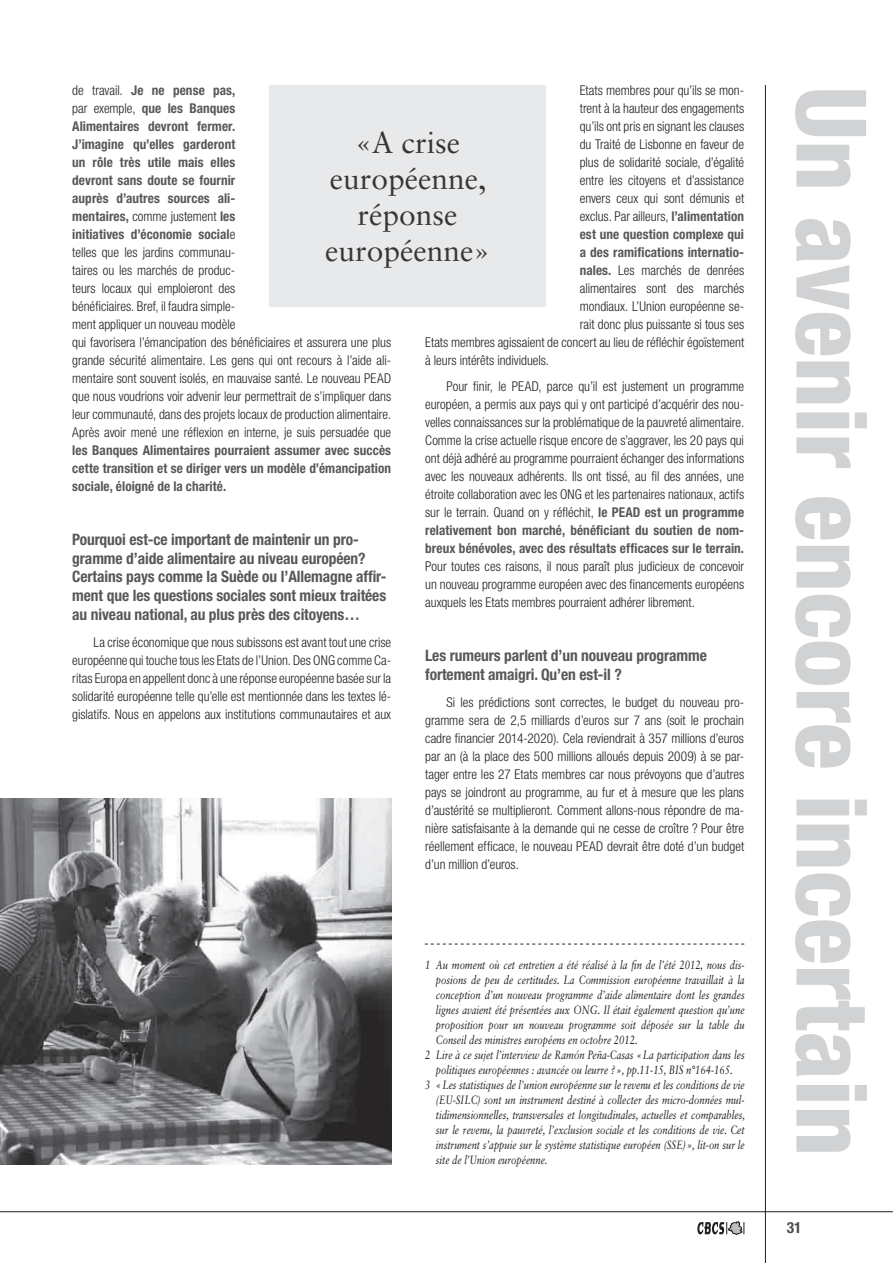
<style>
.page{position:relative;width:893px;height:1263px;background:#fff}
.page>*{position:absolute;margin:0;border:0;box-sizing:border-box;transform-origin:0 0}
.t1{font:800 condensed 97.5px "Helvetica Neue LT Std";color:#d1d2d4}
.t2{font:30px/36px "Sabon LT Std";color:#231f20;text-align:center}
.SOUS_TITRE_AUTRE{font:700 condensed 15.75px/18.9px "Helvetica Neue LT Std";letter-spacing:-.005em;color:#57585a}
.t3{font:700 condensed 15.45px "Helvetica Neue LT Std";color:#4b4c4d}
.TEXTE_COURANT{font:300 condensed 13.5px/18px "Helvetica Neue LT Std";color:#231f20;text-align:justify}
.TEXTE_COURANT-2{font:700 condensed 13.5px "Helvetica Neue LT Std";letter-spacing:.005em;color:#57585a}
.Notes{font:italic 12px/15px "Sabon LT Std";color:#231f20;text-align:justify;scale:.79 1}
.s1{font-weight:700;color:#57585a}
</style>
<div class="page">
<img style="left:0;top:799px;width:391px;height:366px">
<hr style="left:0;top:1211px;width:893px;height:1px;background:#231f20">
<hr style="left:765px;top:85px;width:1px;height:1178px;background:#231f20">
<svg style="left:697px;top:1221px;width:48px;height:14px"></svg>
<div style="left:269px;top:85px;width:277px;height:221px;background:#e6e7e9"></div>
<svg style="left:425px;top:944px;width:319px;height:1px"></svg>
<p class="TEXTE_COURANT" style="left:72px;top:81px;width:320px;text-align:left">de travail. <span class="s1">Je ne pense pas,<br></span>par exemple, <span class="s1">que les Banques<br>Alimentaires devront fermer.<br>J’imagine qu’elles garderont<br>un rôle très utile mais elles<br>devront sans doute se fournir<br>auprès d’autres sources ali-<br>mentaires,</span> comme justement <span class="s1">les<br>initiatives d’économie social</span>e<br>telles que les jardins communau-<br>taires ou les marchés de produc-<br>teurs locaux qui emploieront des<br>bénéficiaires. Bref, il faudra simple-<br>ment appliquer un nouveau modèle<br>qui favorisera l’émancipation des bénéficiaires et assurera une plus grande sécurité alimentaire. Les gens qui ont recours à l’aide ali&shy;mentaire sont souvent isolés, en mauvaise santé. Le nouveau PEAD que nous voudrions voir advenir leur permettrait de s’impliquer dans leur communauté, dans des projets locaux de production alimentaire.<br>Après avoir mené une réflexion en interne, je suis persuadée que <span class="s1">les Banques Alimentaires pourraient assumer avec succès cette transition et se diriger vers un modèle d’émancipation sociale, éloigné de la charité.</span></p>
<p class="TEXTE_COURANT" style="left:580px;top:81px;width:166px">Etats membres pour qu’ils se mon-</p>
<p class="TEXTE_COURANT" style="left:580px;top:99px;width:166px">trent à la hauteur des engagements</p>
<p class="TEXTE_COURANT" style="left:580px;top:117px;width:166px">qu’ils ont pris en signant les clauses</p>
<p class="TEXTE_COURANT" style="left:580px;top:135px;width:166px">du Traité de Lisbonne en faveur de</p>
<p class="TEXTE_COURANT" style="left:580px;top:153px;width:166px">plus de solidarité sociale, d’égalité</p>
<p class="TEXTE_COURANT" style="left:580px;top:171px;width:166px">entre les citoyens et d’assistance</p>
<p class="TEXTE_COURANT" style="left:580px;top:189px;width:166px">envers ceux qui sont démunis et</p>
<p class="TEXTE_COURANT" style="left:580px;top:207px;width:166px">exclus. Par ailleurs, <span class="s1">l’alimentation</span></p>
<p class="TEXTE_COURANT-2" style="left:580px;top:226px;width:166px">est une question complexe qui</p>
<p class="TEXTE_COURANT-2" style="left:580px;top:244px;width:166px">a des ramifications internatio-</p>
<p class="TEXTE_COURANT" style="left:580px;top:261px;width:166px"><span class="s1">nales.</span> Les marchés de denrées</p>
<p class="TEXTE_COURANT" style="left:580px;top:279px;width:166px">alimentaires sont des marchés</p>
<p class="TEXTE_COURANT" style="left:580px;top:297px;width:166px">mondiaux. L’Union européenne se-</p>
<p class="TEXTE_COURANT" style="left:580px;top:315px;width:166px">rait donc plus puissante si tous ses</p>
<p class="TEXTE_COURANT" style="left:425px;top:333px;width:320px">Etats membres agissaient de concert au lieu de réfléchir égoïstement</p>
<p class="TEXTE_COURANT" style="left:425px;top:351px;width:125px">à leurs intérêts individuels.</p>
<p class="TEXTE_COURANT" style="left:425px;top:377px;width:320px;text-indent:21px">Pour finir, le PEAD, parce qu’il est justement un programme européen, a permis aux pays qui y ont participé d’acquérir des nou&shy;velles connaissances sur la problématique de la pauvreté alimentaire.<br>Comme la crise actuelle risque encore de s’aggraver, les 20 pays qui ont déjà adhéré au programme pourraient échanger des informations avec les nouveaux adhérents. Ils ont tissé, au fil des années, une étroite collaboration avec les ONG et les partenaires nationaux, actifs sur le terrain. Quand on y réfléchit, <span class="s1">le PEAD est un programme relativement bon marché, bénéficiant du soutien de nom&shy;breux bénévoles, avec des résultats efficaces sur le terrain.<br></span>Pour toutes ces raisons, il nous paraît plus judicieux de concevoir un nouveau programme européen avec des financements européens auxquels les Etats membres pourraient adhérer librement.</p>
<h2 class="t2" style="left:325px;top:124px;width:167px">«A crise européenne, réponse européenne»</h2>
<p class="SOUS_TITRE_AUTRE" style="left:72px;top:529px;width:316px">Pourquoi est-ce important de maintenir un pro&shy;gramme d’aide alimentaire au niveau européen?<br>Certains pays comme la Suède ou l’Allemagne affir&shy;ment que les questions sociales sont mieux traitées au niveau national, au plus près des citoyens…</p>
<p class="TEXTE_COURANT" style="left:72px;top:633px;width:320px;text-indent:21px">La crise économique que nous subissons est avant tout une crise européenne qui touche tous les Etats de l’Union. Des ONG comme Ca&shy;ritas Europa en appellent donc à une réponse européenne basée sur la solidarité européenne telle qu’elle est mentionnée dans les textes lé&shy;gislatifs. Nous en appelons aux institutions communautaires et aux</p>
<p class="SOUS_TITRE_AUTRE" style="left:425px;top:646px;width:283px">Les rumeurs parlent d’un nouveau programme fortement amaigri. Qu’en est-il ?</p>
<p class="TEXTE_COURANT" style="left:425px;top:693px;width:320px;text-indent:21px">Si les prédictions sont correctes, le budget du nouveau pro&shy;gramme sera de 2,5 milliards d’euros sur 7 ans (soit le prochain cadre financier 2014-2020). Cela reviendrait à 357 millions d’euros par an (à la place des 500 millions alloués depuis 2009) à se par&shy;tager entre les 27 Etats membres car nous prévoyons que d’autres pays se joindront au programme, au fur et à mesure que les plans d’austérité se multiplieront. Comment allons-nous répondre de ma&shy;nière satisfaisante à la demande qui ne cesse de croître ? Pour être réellement efficace, le nouveau PEAD devrait être doté d’un budget d’un million d’euros.</p>
<p class="Notes" style="left:436px;top:957px;width:392px;text-indent:-11px">1 Au moment où cet entretien a été réalisé à la fin de l’été 2012, nous dis&shy;posions de peu de certitudes. La Commission européenne travaillait à la conception d’un nouveau programme d’aide alimentaire dont les grandes lignes avaient été présentées aux ONG. Il était également question qu’une proposition pour un nouveau programme soit déposée sur la table du Conseil des ministres européens en octobre 2012.</p>
<p class="Notes" style="left:425px;top:1047px;width:406px;text-align:center">2 Lire à ce sujet l’interview de Ramón Peña-Casas «La participation dans les politiques européennes : avancée ou leurre ?», pp.11-15, BIS n°164-165.</p>
<p class="Notes" style="left:436px;top:1077px;width:393px;text-indent:-11px">3 «Les statistiques de l’union européenne sur le revenu et les conditions de vie (EU-SILC) sont un instrument destiné à collecter des micro-données mul&shy;tidimensionnelles, transversales et longitudinales, actuelles et comparables, sur le revenu, la pauvreté, l’exclusion sociale et les conditions de vie. Cet instrument s’appuie sur le système statistique européen (SSE)», lit-on sur le site de l’Union européenne.</p>
<h1 class="t1" style="left:891px;top:86px;width:1071px;rotate:90deg">Un avenir encore incertain</h1>
<p class="t3" style="left:787px;top:1218px;width:16px">31</p>
</div>
